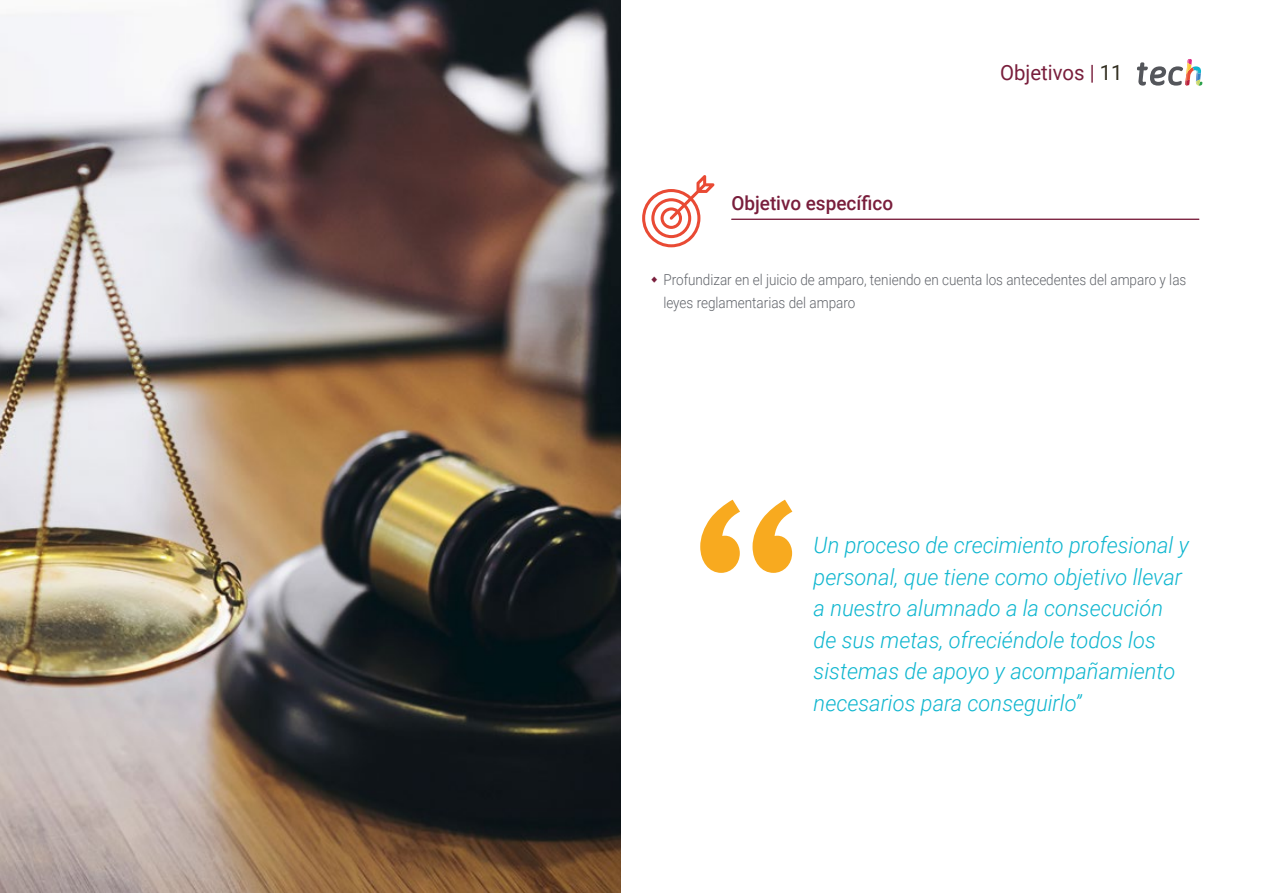
<style>
.page{position:relative;width:1263px;height:893px;background:#fff}
.page>*{position:absolute;margin:0;border:0;box-sizing:border-box;transform-origin:0 0}
.t1{font:italic 300 22.5px/31.5px "Roboto";color:#0fb6cf}
.t2{font:21px "Roboto";color:#791e3c}
.t3{font:500 19.5px "Roboto";color:#791e3c}
.t4{font:300 15px/22.5px "Roboto";color:#61646a;scale:.9 1}
.s1{color:#312e20}
</style>
<div class="page">
<svg style="left:642px;top:175px;width:72px;height:72px"></svg>
<hr style="left:731px;top:219px;width:468px;height:1px;background:#791e3c">
<svg style="left:1137px;top:59px;width:65px;height:27px"></svg>
<img style="left:0;top:0;width:621px;height:893px">
<svg style="left:700px;top:500px;width:92px;height:73px"></svg>
<p class="t3" style="left:731px;top:190px;width:163px">Objetivo específico</p>
<p class="t2" style="left:1000px;top:57px;width:124px">Objetivos | <span class="s1">11</span></p>
<p class="t4" style="left:663px;top:268px;width:583px">Profundizar en el juicio de amparo, teniendo en cuenta los antecedentes del amparo y las leyes reglamentarias del amparo</p>
<p class="t1" style="left:814px;top:529px;width:377px">Un proceso de crecimiento profesional y personal, que tiene como objetivo llevar a nuestro alumnado a la consecución de sus metas, ofreciéndole todos los sistemas de apoyo y acompañamiento necesarios para conseguirlo”</p>
</div>
